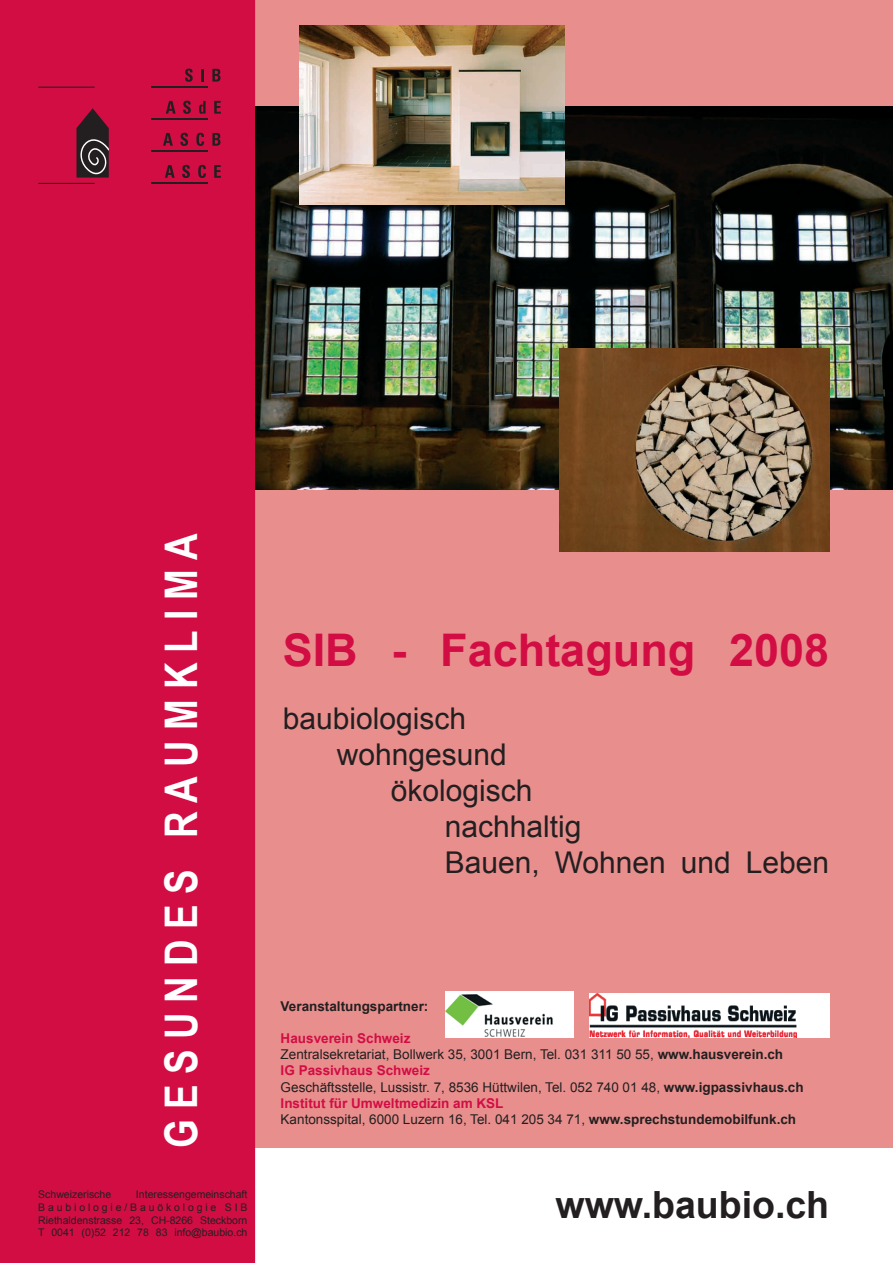
<style>
.page{position:relative;width:893px;height:1263px;background:#fff}
.page>*{position:absolute;margin:0;border:0;box-sizing:border-box;transform-origin:0 0}
.t1{font:700 45px "Arial";color:#d20d44}
.t2{font:700 45px "Arial Narrow";color:#fff}
.t3{font:700 37.5px "Arial";color:#231f20}
.t4{font:30px "Arial";color:#231f20}
.t5{font:13.5px/16.2px "Arial";color:#231f20}
.t6{font:700 13.5px "Arial";color:#231f20}
.t7{font:10.5px/12.6px "Arial";color:#231f20;text-align:justify}
.s1{font-weight:700;color:#d20d44}
.s2{font-weight:700}
</style>
<div class="page">
<div style="left:255px;top:0;width:638px;height:1148px;background:#e88f8d"></div>
<div style="left:0;top:0;width:255px;height:1263px;background:#d20d44"></div>
<div style="left:38px;top:64px;width:193px;height:120px;background:#d20d44"></div>
<svg style="left:165px;top:165px;width:10px;height:13px"></svg>
<svg style="left:182px;top:165px;width:8px;height:13px"></svg>
<svg style="left:198px;top:165px;width:8px;height:13px"></svg>
<svg style="left:214px;top:165px;width:7px;height:13px"></svg>
<svg style="left:163px;top:133px;width:10px;height:13px"></svg>
<svg style="left:180px;top:133px;width:8px;height:13px"></svg>
<svg style="left:196px;top:133px;width:8px;height:13px"></svg>
<svg style="left:212px;top:133px;width:8px;height:13px"></svg>
<svg style="left:166px;top:101px;width:10px;height:13px"></svg>
<svg style="left:183px;top:101px;width:8px;height:13px"></svg>
<svg style="left:199px;top:101px;width:7px;height:13px"></svg>
<svg style="left:214px;top:101px;width:7px;height:13px"></svg>
<svg style="left:185px;top:69px;width:8px;height:13px"></svg>
<svg style="left:201px;top:69px;width:3px;height:13px"></svg>
<svg style="left:212px;top:69px;width:8px;height:13px"></svg>
<hr style="left:151px;top:87px;width:56px;height:1px;background:#231f20">
<hr style="left:151px;top:119px;width:56px;height:1px;background:#231f20">
<hr style="left:151px;top:151px;width:56px;height:1px;background:#231f20">
<hr style="left:151px;top:183px;width:56px;height:1px;background:#231f20">
<hr style="left:38px;top:87px;width:57px;height:1px;background:#231f20">
<hr style="left:38px;top:183px;width:57px;height:1px;background:#231f20">
<svg style="left:77px;top:108px;width:32px;height:70px;background:#502f38"></svg>
<img style="left:255px;top:106px;width:638px;height:383px">
<img style="left:299px;top:26px;width:266px;height:179px">
<img style="left:559px;top:349px;width:270px;height:202px">
<img style="left:590px;top:993px;width:239px;height:44px">
<img style="left:445px;top:992px;width:128px;height:45px">
<h1 class="t2" style="left:147px;top:1148px;width:616px;rotate:-90deg">G E S U N D E S R A U M K L I M A</h1>
<p class="t7" style="left:38px;top:1188px;width:211px;text-indent:98px">Interessengemeinschaft B a u b i o l o g i e / B a u ö k o l o g i e S I B Riethaldenstrasse 23, CH-8266 Steckborn T 0041 (0)52 212 78 83 info@baubio.ch</p>
<p class="t7" style="left:38px;top:1188px;width:74px">Schweizerische</p>
<h1 class="t1" style="left:283px;top:620px;width:548px">SIB - Fachtagung 2008</h1>
<h3 class="t4" style="left:283px;top:698px;width:185px">baubiologisch</h3>
<h3 class="t4" style="left:337px;top:734px;width:172px">wohngesund</h3>
<h3 class="t4" style="left:391px;top:770px;width:143px">ökologisch</h3>
<h3 class="t4" style="left:445px;top:806px;width:138px">nachhaltig</h3>
<h3 class="t4" style="left:445px;top:842px;width:386px">Bauen, Wohnen und Leben</h3>
<p class="t6" style="left:281px;top:997px;width:149px">Veranstaltungspartner:</p>
<p class="t5" style="left:281px;top:1030px;width:525px"><span class="s1">Hausverein Schweiz<br></span>Zentralsekretariat, Bollwerk 35, 3001 Bern, Tel. 031 311 50 55, <span class="s2">www.hausverein.ch<br></span><span class="s1">IG Passivhaus Schweiz<br></span>Geschäftsstelle, Lussistr. 7, 8536 Hüttwilen, Tel. 052 740 01 48, <span class="s2">www.igpassivhaus.ch </span><span class="s1">Institut für Umweltmedizin am KSL<br></span>Kantonsspital, 6000 Luzern 16, Tel. 041 205 34 71, <span class="s2">www.sprechstundemobilfunk.ch</span></p>
<h2 class="t3" style="left:556px;top:1180px;width:275px">www.baubio.ch</h2>
</div>
